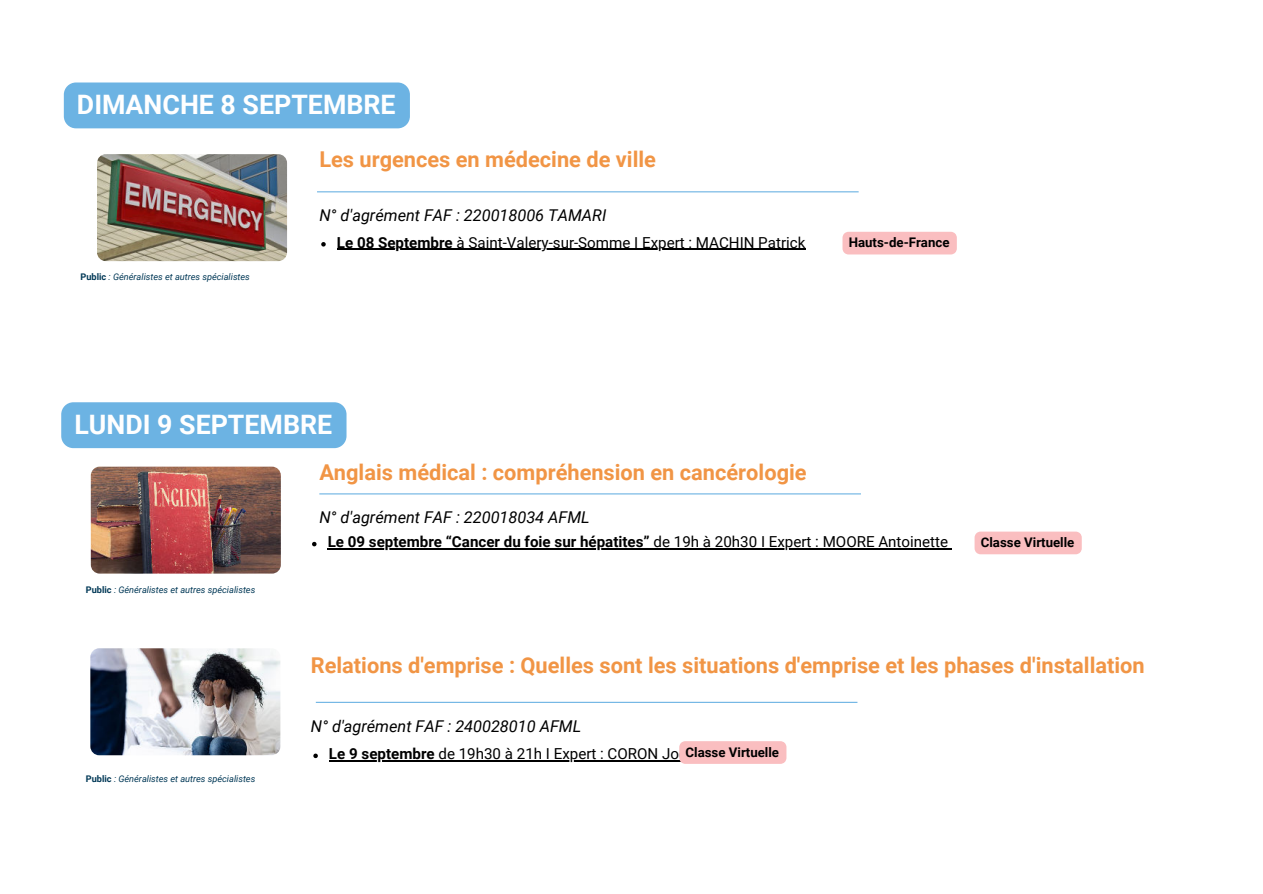
<style>
.page{position:relative;width:1263px;height:894px;background:#fff}
.page>*{position:absolute;margin:0;border:0;box-sizing:border-box;transform-origin:0 0}
.t1{font:700 26.7px "Roboto";color:#fff}
.t2{font:700 21.75px "Roboto";color:#f19545}
.t3{font:italic 16.2px "Roboto";color:#000}
.t4{font:15.15px "Roboto";color:#000}
.t5{font:700 15.15px "Roboto";color:#000}
.t6{font:700 13.2px "Roboto";color:#000}
.t7{font:italic 9.15px "Roboto";color:#003856}
.s1{font-weight:700;font-style:normal}
.s2{font-weight:700}
.s3{font-weight:400}
</style>
<div class="page">
<div style="left:64px;top:82px;width:346px;height:46px;background:#6cb3e3;border-radius:12px"></div>
<hr style="left:317px;top:191px;width:542px;height:1px;background:#6cb3e3">
<img style="left:97px;top:154px;width:190px;height:107px;border-radius:9px">
<svg style="left:321px;top:242px;width:5px;height:4px"></svg>
<hr style="left:337px;top:249px;width:116px;height:1px;background:#000">
<hr style="left:453px;top:249px;width:352px;height:1px;background:#000">
<div style="left:842px;top:232px;width:115px;height:22px;background:#fabec0"></div>
<div style="left:61px;top:402px;width:285px;height:46px;background:#6cb3e3;border-radius:12px"></div>
<img style="left:91px;top:466px;width:190px;height:107px;border-radius:9px">
<hr style="left:319px;top:493px;width:542px;height:1px;background:#6cb3e3">
<svg style="left:312px;top:541px;width:5px;height:5px"></svg>
<hr style="left:328px;top:548px;width:114px;height:1px;background:#000">
<hr style="left:442px;top:548px;width:208px;height:1px;background:#000">
<hr style="left:650px;top:548px;width:111px;height:1px;background:#000">
<hr style="left:761px;top:548px;width:187px;height:1px;background:#000">
<svg style="left:974px;top:531px;width:108px;height:23px;background:#fac0c2"></svg>
<hr style="left:316px;top:701px;width:541px;height:1px;background:#6cb3e3">
<img style="left:90px;top:648px;width:190px;height:107px;border-radius:9px">
<svg style="left:313px;top:753px;width:5px;height:4px"></svg>
<svg style="left:329px;top:760px;width:20px;height:1px"></svg>
<hr style="left:349px;top:760px;width:89px;height:1px;background:#000">
<hr style="left:438px;top:760px;width:264px;height:1px;background:#000">
<div style="left:679px;top:741px;width:107px;height:22px;background:#fabec0"></div>
<p class="t1" style="left:77px;top:86px;width:320px">DIMANCHE 8 SEPTEMBRE</p>
<p class="t7" style="left:81px;top:270px;width:171px"><span class="s1">Public</span> : Généralistes et autres spécialistes</p>
<p class="t2" style="left:319px;top:143px;width:338px">Les urgences en médecine de ville</p>
<p class="t3" style="left:319px;top:203px;width:289px">N° d'agrément FAF : 220018006 TAMARI</p>
<p class="t4" style="left:337px;top:231px;width:470px"><span class="s2">Le 08 Septembre</span> à Saint-Valery-sur-Somme I Expert : MACHIN Patrick</p>
<p class="t6" style="left:849px;top:233px;width:102px">Hauts-de-France</p>
<p class="t1" style="left:74px;top:405px;width:259px">LUNDI 9 SEPTEMBRE</p>
<p class="t7" style="left:86px;top:583px;width:171px"><span class="s1">Public</span> : Généralistes et autres spécialistes</p>
<p class="t7" style="left:86px;top:771px;width:171px"><span class="s1">Public</span> : Généralistes et autres spécialistes</p>
<p class="t2" style="left:319px;top:456px;width:489px">Anglais médical : compréhension en cancérologie</p>
<p class="t3" style="left:319px;top:505px;width:272px">N° d'agrément FAF : 220018034 AFML</p>
<p class="t5" style="left:328px;top:531px;width:622px">Le 09 septembre “Cancer du foie sur hépatites” <span class="s3">de 19h à 20h30 I Expert : MOORE Antoinette</span></p>
<p class="t6" style="left:981px;top:533px;width:95px">Classe Virtuelle</p>
<p class="t2" style="left:311px;top:649px;width:835px">Relations d'emprise : Quelles sont les situations d'emprise et les phases d'installation</p>
<p class="t3" style="left:311px;top:714px;width:272px">N° d'agrément FAF : 240028010 AFML</p>
<p class="t6" style="left:685px;top:742px;width:95px">Classe Virtuelle</p>
<p class="t4" style="left:329px;top:743px;width:375px"><span class="s2">Le 9 septembre</span> de 19h30 à 21h I Expert : CORON Joëlle</p>
</div>
